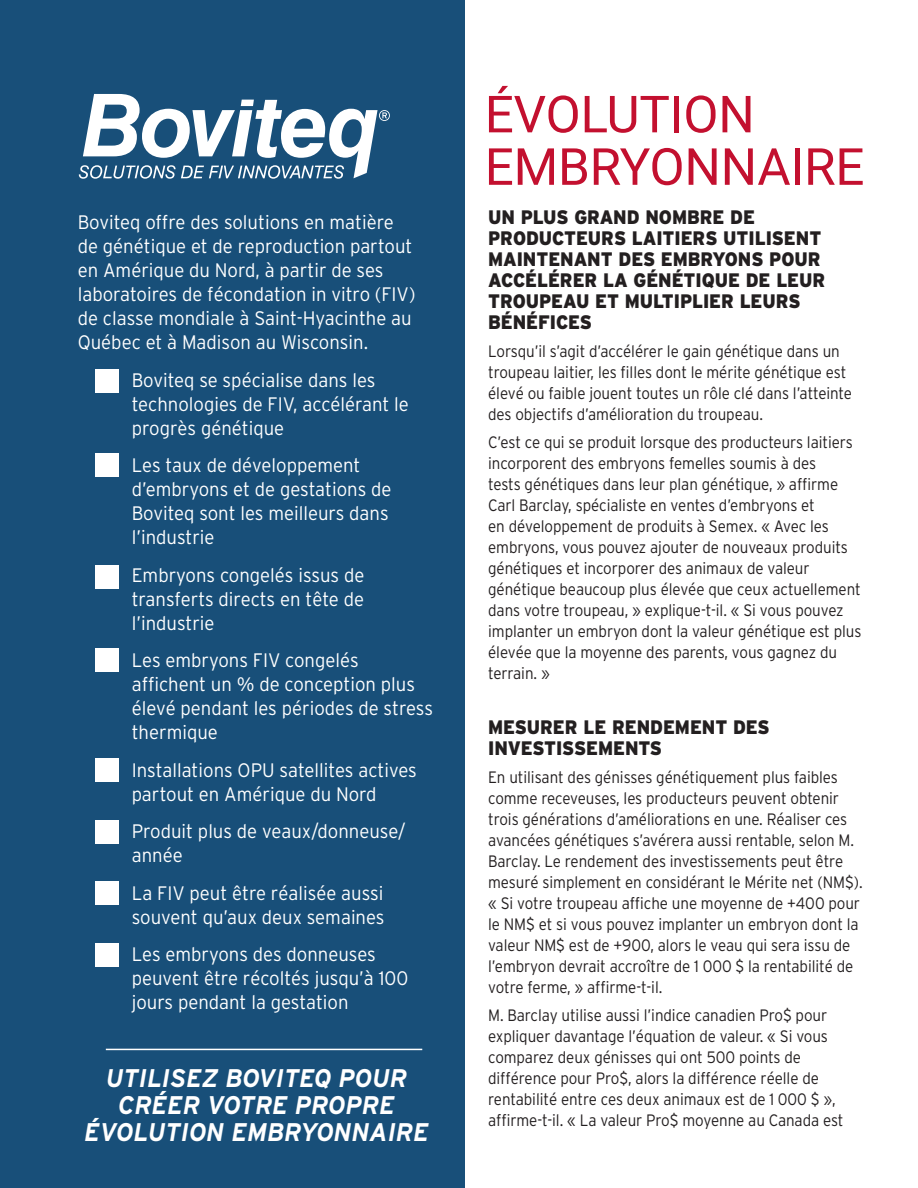
<style>
.page{position:relative;width:918px;height:1188px;background:#fff}
.page>*{position:absolute;margin:0;border:0;box-sizing:border-box;transform-origin:0 0}
.t1{font:51.15px "Roboto";letter-spacing:-.005em;color:#c3102f}
.t2{font:italic 700 25.5px/27px "Interstate";color:#fff;text-align:center;scale:.95 1}
.t3{font:300 19.5px/24px "Interstate";color:#fff;scale:.95 1}
.t4{font:900 19.5px/21px "Interstate";letter-spacing:-.005em;color:#231f20;scale:.92 1}
.t5{font:300 16.5px/21px "Interstate";letter-spacing:-.005em;color:#231f20;scale:.92 1}
</style>
<div class="page">
<div style="left:0;top:0;width:464px;height:1188px;background:#184f79"></div>
<div style="left:95px;top:369px;width:24px;height:24px;background:#fff"></div>
<div style="left:95px;top:454px;width:24px;height:23px;background:#fff"></div>
<div style="left:95px;top:565px;width:24px;height:24px;background:#fff"></div>
<div style="left:95px;top:648px;width:24px;height:24px;background:#fff"></div>
<div style="left:95px;top:758px;width:24px;height:24px;background:#fff"></div>
<div style="left:95px;top:820px;width:24px;height:23px;background:#fff"></div>
<div style="left:95px;top:881px;width:24px;height:24px;background:#fff"></div>
<div style="left:95px;top:943px;width:24px;height:24px;background:#fff"></div>
<hr style="left:106px;top:1049px;width:316px;height:1px;background:#fff">
<svg style="left:79px;top:94px;width:311px;height:85px"></svg>
<p class="t3" style="left:78px;top:210px;width:357px">Boviteq offre des solutions en matière de génétique et de reproduction partout en Amérique du Nord, à partir de ses laboratoires de fécondation in vitro (FIV) de classe mondiale à Saint-Hyacinthe au Québec et à Madison au Wisconsin.</p>
<p class="t3" style="left:132px;top:368px;width:293px">Boviteq se spécialise dans les technologies de FIV, accélérant le progrès génétique</p>
<p class="t3" style="left:132px;top:453px;width:275px">Les taux de développement d’embryons et de gestations de<br>Boviteq sont les meilleurs dans l’industrie</p>
<p class="t3" style="left:132px;top:563px;width:246px;text-align:justify">Embryons congelés issus de transferts directs en tête de l’industrie</p>
<p class="t3" style="left:132px;top:648px;width:319px">Les embryons FIV congelés affichent un % de conception plus élevé pendant les périodes de stress thermique</p>
<p class="t3" style="left:132px;top:758px;width:302px">Installations OPU satellites actives partout en Amérique du Nord</p>
<p class="t3" style="left:132px;top:819px;width:290px">Produit plus de veaux/donneuse/ année</p>
<p class="t3" style="left:132px;top:881px;width:268px">La FIV peut être réalisée aussi souvent qu’aux deux semaines</p>
<p class="t3" style="left:132px;top:942px;width:293px">Les embryons des donneuses peuvent être récoltés jusqu’à 100 jours pendant la gestation</p>
<p class="t2" style="left:84px;top:1065px;width:364px">UTILISEZ BOVITEQ POUR<br>CRÉER VOTRE PROPRE<br>ÉVOLUTION EMBRYONNAIRE</p>
<p class="t1" style="left:485px;top:78px;width:272px">ÉVOLUTION</p>
<p class="t1" style="left:485px;top:131px;width:381px">EMBRYONNAIRE</p>
<p class="t4" style="left:488px;top:207px;width:368px">UN PLUS GRAND NOMBRE DE<br>PRODUCTEURS LAITIERS UTILISENT<br>MAINTENANT DES EMBRYONS POUR<br>ACCÉLÉRER LA GÉNÉTIQUE DE LEUR<br>TROUPEAU ET MULTIPLIER LEURS<br>BÉNÉFICES</p>
<p class="t5" style="left:488px;top:340px;width:397px">Lorsqu’il s’agit d’accélérer le gain génétique dans un troupeau laitier, les filles dont le mérite génétique est élevé ou faible jouent toutes un rôle clé dans l’atteinte des objectifs d’amélioration du troupeau.</p>
<p class="t5" style="left:488px;top:431px;width:407px">C’est ce qui se produit lorsque des producteurs laitiers incorporent des embryons femelles soumis à des<br>tests génétiques dans leur plan génétique, » affirme Carl Barclay, spécialiste en ventes d’embryons et<br>en développement de produits à Semex. « Avec les embryons, vous pouvez ajouter de nouveaux produits génétiques et incorporer des animaux de valeur génétique beaucoup plus élevée que ceux actuellement dans votre troupeau, » explique-t-il. « Si vous pouvez implanter un embryon dont la valeur génétique est plus élevée que la moyenne des parents, vous gagnez du terrain. »</p>
<p class="t4" style="left:488px;top:717px;width:308px">MESURER LE RENDEMENT DES<br>INVESTISSEMENTS</p>
<p class="t5" style="left:488px;top:766px;width:409px">En utilisant des génisses génétiquement plus faibles comme receveuses, les producteurs peuvent obtenir trois générations d’améliorations en une. Réaliser ces avancées génétiques s’avérera aussi rentable, selon M.<br>Barclay. Le rendement des investissements peut être mesuré simplement en considérant le Mérite net (NM$). « Si votre troupeau affiche une moyenne de +400 pour le NM$ et si vous pouvez implanter un embryon dont la valeur NM$ est de +900, alors le veau qui sera issu de l’embryon devrait accroître de 1 000 $ la rentabilité de votre ferme, » affirme-t-il.</p>
<p class="t5" style="left:488px;top:1004px;width:388px">M. Barclay utilise aussi l’indice canadien Pro$ pour expliquer davantage l’équation de valeur. « Si vous comparez deux génisses qui ont 500 points de différence pour Pro$, alors la différence réelle de rentabilité entre ces deux animaux est de 1 000 $ », affirme-t-il. « La valeur Pro$ moyenne au Canada est</p>
</div>
